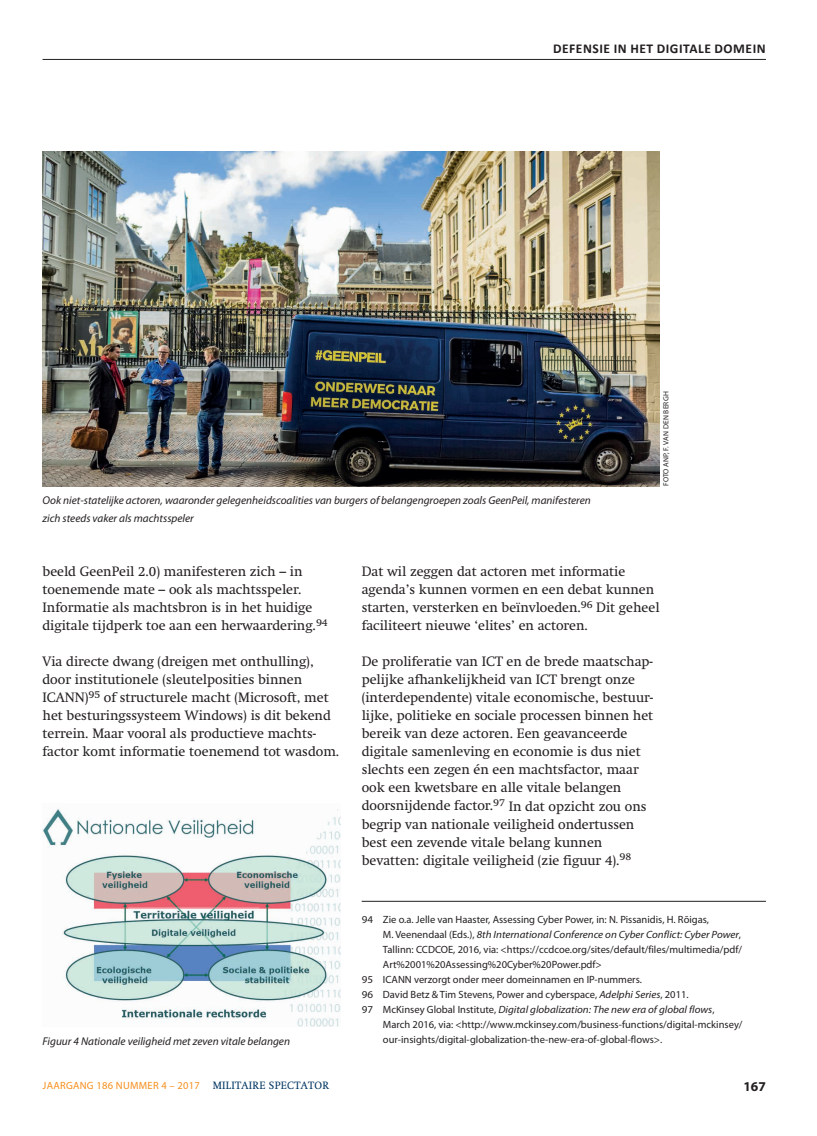
<style>
.page{position:relative;width:817px;height:1136px;background:#fff}
.page>*{position:absolute;margin:0;border:0;box-sizing:border-box;transform-origin:0 0}
.t1{font:13.5px/18px "Swift";color:#231f20}
.t2{font:700 13.5px "Calibri";letter-spacing:.04em;color:#231f20}
.t3{font:700 13.5px "Myriad Pro";color:#231f20}
.t4{font:italic 11.25px/18px "Myriad Pro";color:#231f20}
.t5{font:10.5px "Myriad Pro";color:#231f20}
.t6{font:10.5px "Myriad Pro";color:#231f20;scale:1.05 1}
.t7{font:italic 10.5px "Myriad Pro";color:#231f20;scale:1.05 1}
.t8{font:10.5px "Myriad Pro";letter-spacing:.025em;color:#f68f1e}
.t9{font:7.5px "Myriad Pro";letter-spacing:.02em;color:#231f20}
.s1{font-style:normal}
.s2{font-style:italic}
.s3{font-family:"Swift";color:#003562}
</style>
<div class="page">
<hr style="left:43px;top:59px;width:722px;height:1px;background:#231f20">
<img style="left:43px;top:152px;width:616px;height:334px">
<img style="left:43px;top:808px;width:297px;height:218px">
<hr style="left:361px;top:900px;width:404px;height:1px;background:#231f20">
<p class="t2" style="left:553px;top:40px;width:214px">DEFENSIE IN HET DIGITALE DOMEIN</p>
<p class="t4" style="left:43px;top:491px;width:549px">Ook niet-statelijke actoren, waaronder gelegenheidscoalities van burgers of belangengroepen zoals GeenPeil, manifesteren zich steeds vaker als machtsspeler</p>
<p class="t9" style="left:661px;top:486px;width:96px;rotate:-90deg">FOTO ANP, F. VAN DEN BERGH</p>
<p class="t1" style="left:43px;top:562px;width:286px">beeld GeenPeil 2.0) manifesteren zich – in toenemende mate – ook als machtsspeler.<br>Informatie als machtsbron is in het huidige digitale tijdperk toe aan een herwaardering.<sup>94</sup></p>
<p class="t1" style="left:43px;top:652px;width:298px">Via directe dwang (dreigen met onthulling), door institutionele (sleutelposities binnen ICANN)<sup>95</sup> of structurele macht (Microsoft, met het besturingssysteem Windows) is dit bekend terrein. Maar vooral als productieve machts&shy;factor komt informatie toenemend tot wasdom.</p>
<p class="t4" style="left:43px;top:1031px;width:249px">Figuur 4 Nationale veiligheid met zeven vitale belangen</p>
<p class="t1" style="left:361px;top:562px;width:299px">Dat wil zeggen dat actoren met informatie agenda’s kunnen vormen en een debat kunnen starten, versterken en beïnvloeden.<sup>96</sup> Dit geheel faciliteert nieuwe ‘elites’ en actoren.</p>
<p class="t1" style="left:361px;top:652px;width:293px">De proliferatie van ICT en de brede maatschap&shy;pelijke afhankelijkheid van ICT brengt onze (interdependente) vitale economische, bestuur&shy;lijke, politieke en sociale processen binnen het bereik van deze actoren. Een geavanceerde digitale samenleving en economie is dus niet slechts een zegen én een machtsfactor, maar ook een kwetsbare en alle vitale belangen doorsnijdende factor.<sup>97</sup> In dat opzicht zou ons begrip van nationale veiligheid ondertussen best een zevende vitale belang kunnen bevatten: digitale veiligheid (zie figuur 4).<sup>98</sup></p>
<p class="t6" style="left:361px;top:913px;width:332px">94 Zie o.a. Jelle van Haaster, Assessing Cyber Power, in: N. Pissanidis, H. Rõigas,</p>
<p class="t7" style="left:383px;top:928px;width:342px"><span class="s1">M. Veenendaal (Eds.),</span> 8th International Conference on Cyber Conflict: Cyber Power<span class="s1">,</span></p>
<p class="t5" style="left:383px;top:943px;width:360px">Tallinn: CCDCOE, 2016, via: &lt;https://ccdcoe.org/sites/default/files/multimedia/pdf/</p>
<p class="t5" style="left:383px;top:958px;width:220px">Art%2001%20Assessing%20Cyber%20Power.pdf&gt;</p>
<p class="t6" style="left:361px;top:973px;width:268px">95 ICANN verzorgt onder meer domeinnamen en IP-nummers.</p>
<p class="t6" style="left:361px;top:988px;width:313px">96 David Betz &amp; Tim Stevens, Power and cyberspace, <span class="s2">Adelphi Series</span>, 2011.</p>
<p class="t7" style="left:361px;top:1003px;width:337px"><span class="s1">97 McKinsey Global Institute,</span> Digital globalization: The new era of global flows<span class="s1">,</span></p>
<p class="t5" style="left:383px;top:1018px;width:361px">March 2016, via: &lt;http://www.mckinsey.com/business-functions/digital-mckinsey/</p>
<p class="t5" style="left:383px;top:1033px;width:281px">our-insights/digital-globalization-the-new-era-of-global-flows&gt;.</p>
<p class="t8" style="left:43px;top:1079px;width:288px">JAARGANG 186 NUMMER 4 – 2017 <span class="s3">MILITAIRE SPECTATOR</span></p>
<p class="t3" style="left:743px;top:1078px;width:24px">167</p>
</div>
